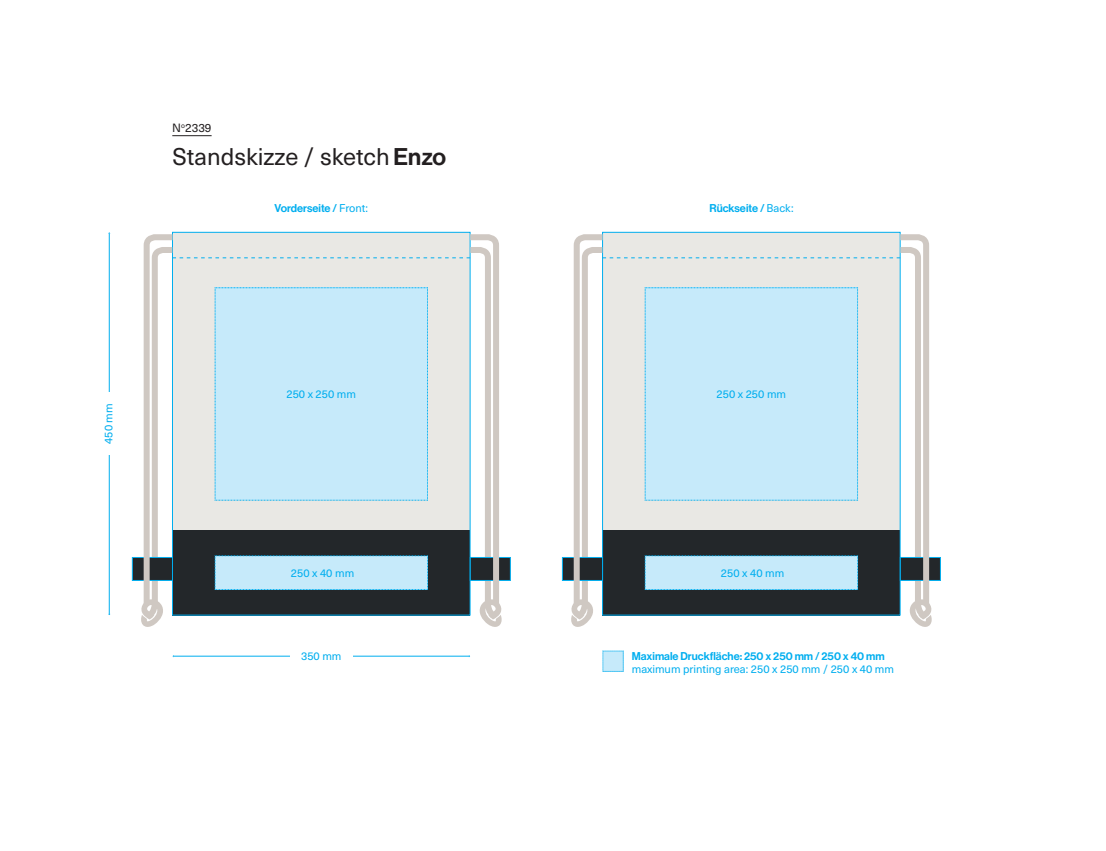
<style>
.page{position:relative;width:1106px;height:851px;background:#fff}
.page>*{position:absolute;margin:0;border:0;box-sizing:border-box;transform-origin:0 0}
.t1{font:23.7px "Neue Haas Unica W1 G";color:#231f20}
.t2{font:11.79px "Neue Haas Unica W1 G";color:#231f20}
.t3{font:11.1px "Neue Haas Unica W1 G";color:#00aeef}
.t4{font:11.1px "N Haas Grotesk DS Pro 65 Md";color:#00aeef}
.s1{font-family:"N Haas Grotesk DS Pro 65 Md"}
.s2{font-family:"Neue Haas Unica W1 G"}
</style>
<div class="page">
<hr style="left:109px;top:233px;width:1px;height:381px;background:#00aeef">
<hr style="left:174px;top:656px;width:295px;height:1px;background:#00aeef">
<hr style="left:172px;top:135px;width:40px;height:1px;background:#231f20">
<div style="left:290px;top:646px;width:62px;height:19px;background:#fff"></div>
<div style="left:99px;top:392px;width:18px;height:62px;background:#fff"></div>
<div style="left:132px;top:557px;width:40px;height:23px;background:#23272a;border:1px solid #00aeef"></div>
<svg style="left:603px;top:651px;width:21px;height:21px"></svg>
<div style="left:470px;top:557px;width:40px;height:23px;background:#23272a"></div>
<div style="left:562px;top:557px;width:40px;height:23px;background:#23272a;border:1px solid #00aeef"></div>
<div style="left:900px;top:557px;width:40px;height:23px;background:#23272a"></div>
<svg style="left:141px;top:231px;width:361px;height:396px;background:#beced4"></svg>
<svg style="left:570px;top:231px;width:362px;height:396px;background:#bfced4"></svg>
<p class="t2" style="left:172px;top:119px;width:41px">N<sup>o</sup>2339</p>
<h1 class="t1" style="left:172px;top:139px;width:275px">Standskizze / sketch <span class="s1">Enzo</span></h1>
<p class="t4" style="left:275px;top:202px;width:95px">Vorderseite / <span class="s2">Front:</span></p>
<p class="t4" style="left:709px;top:202px;width:86px">Rückseite / <span class="s2">Back:</span></p>
<p class="t3" style="left:100px;top:444px;width:42px;rotate:-90deg">450 mm</p>
<p class="t3" style="left:286px;top:386px;width:71px">250 x 250 mm</p>
<p class="t3" style="left:716px;top:386px;width:71px">250 x 250 mm</p>
<p class="t3" style="left:291px;top:564px;width:65px">250 x 40 mm</p>
<p class="t3" style="left:721px;top:564px;width:65px">250 x 40 mm</p>
<p class="t3" style="left:301px;top:648px;width:42px">350 mm</p>
<p class="t4" style="left:631px;top:649px;width:254px">Maximale Druckfläche: 250 x 250 mm / 250 x 40 mm</p>
<p class="t3" style="left:631px;top:660px;width:264px">maximum printing area: 250 x 250 mm / 250 x 40 mm</p>
</div>
